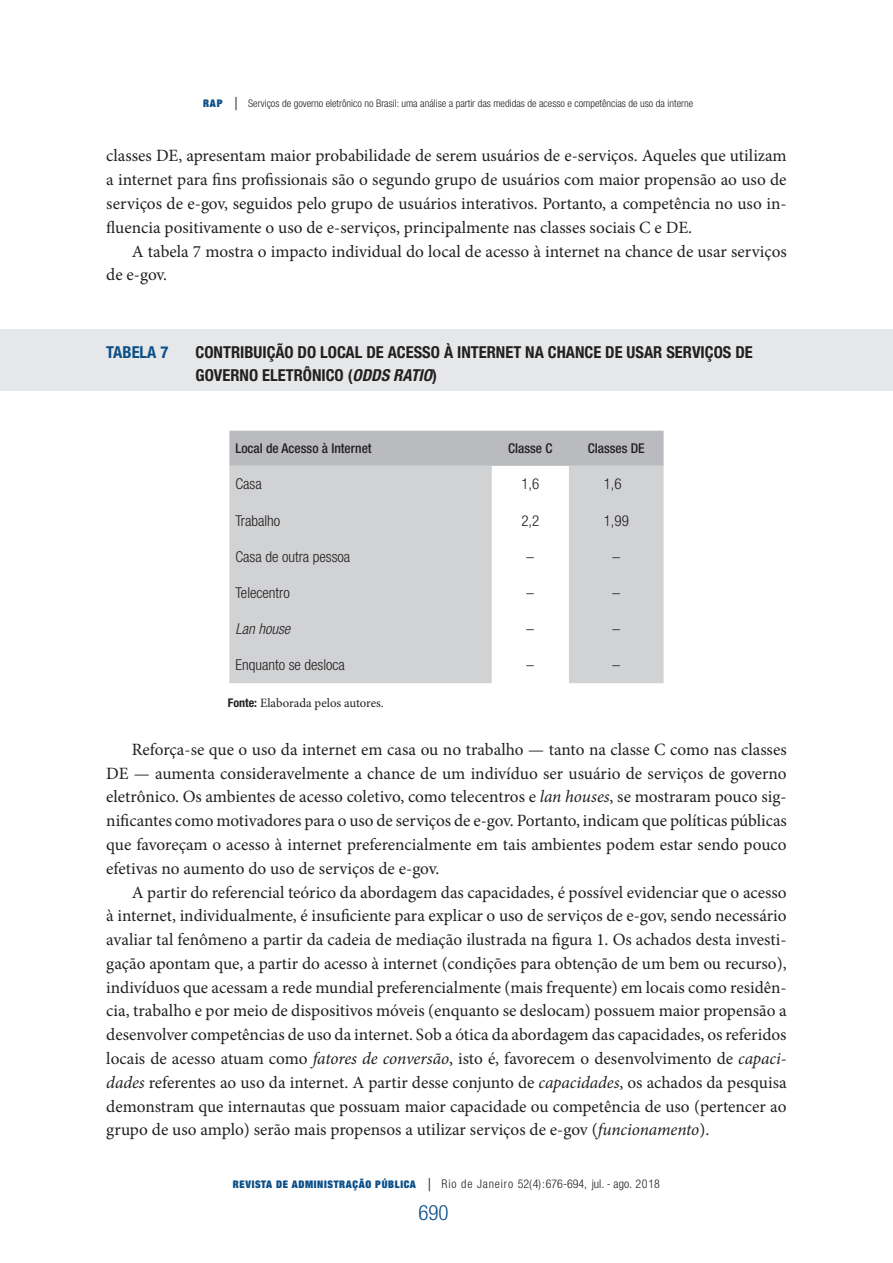
<style>
.page{position:relative;width:893px;height:1263px;background:#fff}
.page>*{position:absolute;margin:0;border:0;box-sizing:border-box;transform-origin:0 0}
.t1{font:300 condensed 21px "Helvetica Neue LT Std";color:#0c4f89}
.t2{font:17.25px/23.9px "Minion Pro";color:#231f20;text-align:justify}
.t3{font:700 condensed 16.5px/23.9px "Helvetica Neue LT Std";color:#231f20}
.t4{font:700 condensed 16.5px "Helvetica Neue LT Std";color:#0c4f89}
.t5{font:300 condensed 15px "Helvetica Neue LT Std";color:#231f20}
.t6{font:italic 300 condensed 15px "Helvetica Neue LT Std";color:#231f20}
.t7{font:500 condensed 13.5px "Helvetica Neue LT Std";color:#231f20}
.t8{font:12.75px "Minion Pro";color:#231f20}
.t9{font:300 condensed 12px "Helvetica Neue LT Std";letter-spacing:.07em;color:#231f20}
.t10{font:300 condensed 10.5px "Helvetica Neue LT Std";color:#231f20}
.s1{font-family:"Helvetica Neue";font-weight:900;font-stretch:expanded;color:#0c4f89}
.s2{font-size:18px}
.s3{font-style:italic}
.s4{font-family:"Helvetica Neue LT Std";font-weight:700;font-stretch:condensed;font-size:12px}
.s5{font-family:"Helvetica Neue";font-weight:900;font-stretch:expanded;font-size:10.5px;color:#0c4f89}
</style>
<div class="page">
<div style="left:0;top:329px;width:893px;height:61px;background:#e6e7e9"></div>
<div style="left:229px;top:431px;width:435px;height:35px;background:#babbbe"></div>
<svg style="left:229px;top:466px;width:435px;height:217px;fill:#d1d2d4"></svg>
<p class="t10" style="left:203px;top:98px;width:492px"><span class="s1">RAP</span> <span class="s2">|</span> Serviços de governo eletrônico no Brasil: uma análise a partir das medidas de acesso e competências de uso da interne</p>
<p class="t2" style="left:106px;top:144px;width:682px">classes DE, apresentam maior probabilidade de serem usuários de e-serviços. Aqueles que utilizam a internet para fins profissionais são o segundo grupo de usuários com maior propensão ao uso de serviços de e-gov, seguidos pelo grupo de usuários interativos. Portanto, a competência no uso in&shy;fluencia positivamente o uso de e-serviços, principalmente nas classes sociais C e DE.</p>
<p class="t2" style="left:106px;top:239px;width:682px;text-indent:26px">A tabela 7 mostra o impacto individual do local de acesso à internet na chance de usar serviços de e-gov.</p>
<p class="t4" style="left:106px;top:342px;width:63px">TABELA 7</p>
<p class="t3" style="left:196px;top:340px;width:559px">CONTRIBUIÇÃO DO LOCAL DE ACESSO À INTERNET NA CHANCE DE USAR SERVIÇOS DE<br>GOVERNO ELETRÔNICO (<span class="s3">ODDS RATIO</span>)</p>
<p class="t7" style="left:235px;top:440px;width:138px">Local de Acesso à Internet</p>
<p class="t7" style="left:508px;top:440px;width:46px">Classe C</p>
<p class="t7" style="left:588px;top:440px;width:58px">Classes DE</p>
<p class="t5" style="left:235px;top:475px;width:28px">Casa</p>
<p class="t5" style="left:521px;top:475px;width:19px">1,6</p>
<p class="t5" style="left:604px;top:475px;width:19px">1,6</p>
<p class="t5" style="left:235px;top:512px;width:46px">Trabalho</p>
<p class="t5" style="left:521px;top:512px;width:19px">2,2</p>
<p class="t5" style="left:604px;top:512px;width:27px">1,99</p>
<p class="t5" style="left:235px;top:548px;width:116px">Casa de outra pessoa</p>
<p class="t5" style="left:527px;top:548px;width:9px">–</p>
<p class="t5" style="left:612px;top:548px;width:9px">–</p>
<p class="t5" style="left:235px;top:584px;width:56px">Telecentro</p>
<p class="t5" style="left:527px;top:584px;width:9px">–</p>
<p class="t5" style="left:612px;top:584px;width:9px">–</p>
<p class="t6" style="left:235px;top:620px;width:56px">Lan house</p>
<p class="t5" style="left:527px;top:620px;width:9px">–</p>
<p class="t5" style="left:612px;top:620px;width:9px">–</p>
<p class="t5" style="left:235px;top:656px;width:111px">Enquanto se desloca</p>
<p class="t5" style="left:527px;top:656px;width:9px">–</p>
<p class="t5" style="left:612px;top:656px;width:9px">–</p>
<p class="t8" style="left:228px;top:694px;width:157px"><span class="s4">Fonte:</span> Elaborada pelos autores.</p>
<p class="t2" style="left:106px;top:737px;width:682px;text-indent:26px">Reforça-se que o uso da internet em casa ou no trabalho — tanto na classe C como nas classes DE — aumenta consideravelmente a chance de um indivíduo ser usuário de serviços de governo eletrônico. Os ambientes de acesso coletivo, como telecentros e <span class="s3">lan houses</span>, se mostraram pouco sig&shy;nificantes como motivadores para o uso de serviços de e-gov. Portanto, indicam que políticas públicas que favoreçam o acesso à internet preferencialmente em tais ambientes podem estar sendo pouco efetivas no aumento do uso de serviços de e-gov.</p>
<p class="t2" style="left:106px;top:880px;width:682px;text-indent:26px">A partir do referencial teórico da abordagem das capacidades, é possível evidenciar que o acesso à internet, individualmente, é insuficiente para explicar o uso de serviços de e-gov, sendo necessário avaliar tal fenômeno a partir da cadeia de mediação ilustrada na figura 1. Os achados desta investi&shy;gação apontam que, a partir do acesso à internet (condições para obtenção de um bem ou recurso), indivíduos que acessam a rede mundial preferencialmente (mais frequente) em locais como residên&shy;cia, trabalho e por meio de dispositivos móveis (enquanto se deslocam) possuem maior propensão a desenvolver competências de uso da internet. Sob a ótica da abordagem das capacidades, os referidos locais de acesso atuam como <span class="s3">fatores de conversão</span>, isto é, favorecem o desenvolvimento de <span class="s3">capaci&shy;dades</span> referentes ao uso da internet. A partir desse conjunto de <span class="s3">capacidades</span>, os achados da pesquisa demonstram que internautas que possuam maior capacidade ou competência de uso (pertencer ao grupo de uso amplo) serão mais propensos a utilizar serviços de e-gov (<span class="s3">funcionamento</span>).</p>
<p class="t9" style="left:233px;top:1176px;width:429px"><span class="s5">REVISTA DE ADMINISTRAÇÃO PÚBLICA</span> <span class="s2">|</span> Rio de Janeiro 52(4):676-694, jul. - ago. 2018</p>
<p class="t1" style="left:418px;top:1200px;width:32px">690</p>
</div>
